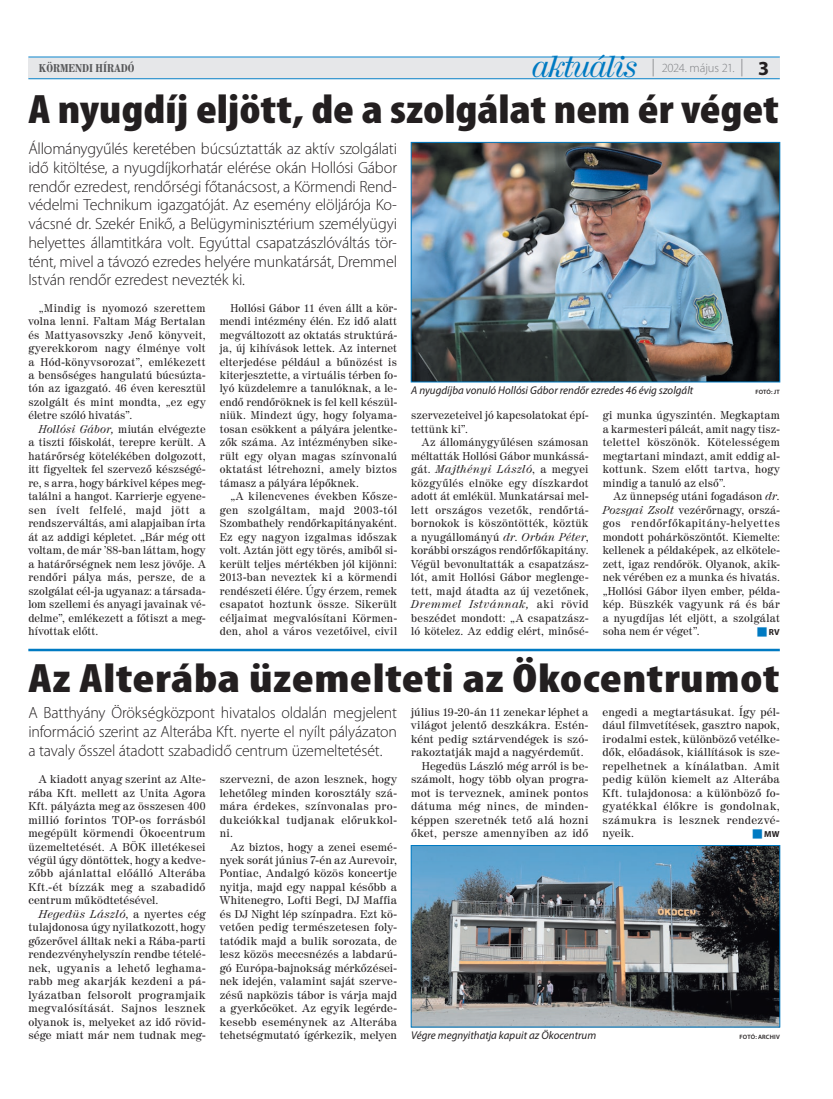
<style>
.page{position:relative;width:833px;height:1099px;background:#fff}
.page>*{position:absolute;margin:0;border:0;box-sizing:border-box;transform-origin:0 0}
.t1{font:900 condensed 41.25px "Myriad Pro";color:#231f20;scale:1.14 1}
.t2{font:900 condensed 41.25px "Myriad Pro";color:#231f20;scale:1.21 1}
.t3{font:300 16.25px/18.8px "Myriad Pro";letter-spacing:-.01em;color:#231f20;text-align:justify}
.t4{font:300 12.5px "Myriad Pro";letter-spacing:-.015em;color:#808285}
.t5{font:11.25px/13.5px "Century 725 PFL";letter-spacing:.02em;color:#231f20;text-align:justify}
.t6{font:italic 11.25px "Myriad Pro";letter-spacing:.005em;color:#231f20}
.t7{font:700 11.25px "Century 725 Cn PFL";color:#57585a}
.t8{font:700 8.75px "Myriad Pro";color:#231f20}
.t9{font:600 6.25px "Myriad Pro";letter-spacing:.02em;color:#231f20}
.s1{font-family:"Century 725 PFL";font-weight:400;font-style:italic;font-size:30px;color:#007ac2}
.s2{font-size:17.5px}
.s3{font-weight:700;font-size:20px;color:#231f20}
.s4{font-style:italic}
.s5{color:#007ac2}
</style>
<div class="page">
<div style="left:28px;top:58px;width:752px;height:20px;background:#e6e7e9"></div>
<hr style="left:28px;top:78px;width:752px;height:1px;background:#007ac2">
<hr style="left:28px;top:57px;width:752px;height:1px;background:#007ac2">
<img style="left:413px;top:847px;width:365px;height:178px">
<div style="left:411px;top:845px;width:369px;height:182px;border:1px solid #007ac2"></div>
<img style="left:413px;top:144px;width:365px;height:236px">
<div style="left:411px;top:142px;width:369px;height:240px;border:1px solid #007ac2"></div>
<hr style="left:28px;top:648px;width:752px;height:3px;background:#007ac2">
<p class="t7" style="left:39px;top:61px;width:97px">KÖRMENDI HÍRADÓ</p>
<p class="t4" style="left:532px;top:61px;width:238px"><span class="s1">aktuális</span> <span class="s2">|</span> 2024. május 21. <span class="s2">|</span> <span class="s3">3</span></p>
<h1 class="t1" style="left:28px;top:86px;width:660px">A nyugdíj eljött, de a szolgálat nem ér véget</h1>
<p class="t3" style="left:28px;top:139px;width:370px">Állománygyűlés keretében búcsúztatták az aktív szolgálati idő kitöltése, a nyugdíjkorhatár elérése okán Hollósi Gábor rendőr ezredest, rendőrségi főtanácsost, a Körmendi Rend&shy;védelmi Technikum igazgatóját. Az esemény elöljárója Ko&shy;vácsné dr. Szekér Enikő, a Belügyminisztérium személyügyi helyettes államtitkára volt. Egyúttal csapatzászlóváltás tör&shy;tént, mivel a távozó ezredes helyére munkatársát, Dremmel István rendőr ezredest nevezték ki.</p>
<p class="t5" style="left:28px;top:301px;width:179px;text-indent:11px">„Mindig is nyomozó szerettem volna lenni. Faltam Mág Bertalan és Mattyasovszky Jenő könyveit, gyerekkorom nagy élménye volt a Hód-könyvsorozat”, emlékezett a bensőséges hangulatú búcsúzta&shy;tón az igazgató. 46 éven keresztül szolgált és mint mondta, „ez egy életre szóló hivatás”.</p>
<p class="t5" style="left:28px;top:422px;width:179px;text-indent:11px"><span class="s4">Hollósi Gábor,</span> miután elvégezte a tiszti főiskolát, terepre került. A határőrség kötelékében dolgozott, itt figyeltek fel szervező készségé&shy;re, s arra, hogy bárkivel képes meg&shy;találni a hangot. Karrierje egyene&shy;sen ívelt felfelé, majd jött a rendszerváltás, ami alapjaiban írta át az addigi képletet. „Bár még ott voltam, de már ’88-ban láttam, hogy a határőrségnek nem lesz jövője. A rendőri pálya más, persze, de a szolgálat cél-ja ugyanaz: a társada&shy;lom szellemi és anyagi javainak vé&shy;delme”, emlékezett a főtiszt a meg&shy;hívottak előtt.</p>
<p class="t5" style="left:220px;top:301px;width:179px;text-indent:11px">Hollósi Gábor 11 éven állt a kör&shy;mendi intézmény élén. Ez idő alatt megváltozott az oktatás struktúrá&shy;ja, új kihívások lettek. Az internet elterjedése például a bűnözést is kiterjesztette, a virtuális térben fo&shy;lyó küzdelemre a tanulóknak, a le&shy;endő rendőröknek is fel kell készül&shy;niük. Mindezt úgy, hogy folyama&shy;tosan csökkent a pályára jelentke&shy;zők száma. Az intézményben sike&shy;rült egy olyan magas színvonalú oktatást létrehozni, amely biztos támasz a pályára lépőknek.</p>
<p class="t5" style="left:220px;top:489px;width:179px;text-indent:11px">„A kilencvenes években Kősze&shy;gen szolgáltam, majd 2003-tól Szombathely rendőrkapitányaként.<br>Ez egy nagyon izgalmas időszak volt. Aztán jött egy törés, amiből si&shy;került teljes mértékben jól kijönni:<br>2013-ban neveztek ki a körmendi rendészeti élére. Úgy érzem, remek csapatot hoztunk össze. Sikerült céljaimat megvalósítani Körmen&shy;den, ahol a város vezetőivel, civil</p>
<p class="t6" style="left:411px;top:383px;width:283px">A nyugdíjba vonuló Hollósi Gábor rendőr ezredes 46 évig szolgált</p>
<p class="t9" style="left:755px;top:389px;width:26px">FOTÓ: JT</p>
<p class="t5" style="left:411px;top:408px;width:179px">szervezeteivel jó kapcsolatokat épí&shy;tettünk ki”.</p>
<p class="t5" style="left:411px;top:435px;width:179px;text-indent:11px">Az állománygyűlésen számosan méltatták Hollósi Gábor munkássá&shy;gát. <span class="s4">Majthényi László</span>, a megyei közgyűlés elnöke egy díszkardot adott át emlékül. Munkatársai mel&shy;lett országos vezetők, rendőrtá&shy;bornokok is köszöntötték, köztük a nyugállományú <span class="s4">dr. Orbán Péter</span>, korábbi országos rendőrfőkapitány.<br>Végül bevonultatták a csapatzász&shy;lót, amit Hollósi Gábor meglenge&shy;tett, majd átadta az új vezetőnek, <span class="s4">Dremmel Istvánnak,</span> aki rövid beszédet mondott: „A csapatzász&shy;ló kötelez. Az eddig elért, minősé-</p>
<p class="t5" style="left:602px;top:408px;width:179px">gi munka úgyszintén. Megkaptam a karmesteri pálcát, amit nagy tisz&shy;telettel köszönök. Kötelességem megtartani mindazt, amit eddig al&shy;kottunk. Szem előtt tartva, hogy mindig a tanuló az első”.</p>
<p class="t5" style="left:602px;top:489px;width:179px;text-indent:11px">Az ünnepség utáni fogadáson <span class="s4">dr.<br>Pozsgai Zsolt</span> vezérőrnagy, orszá&shy;gos rendőrfőkapitány-helyettes mondott pohárköszöntőt. Kiemelte: kellenek a példaképek, az elkötele&shy;zett, igaz rendőrök. Olyanok, akik&shy;nek vérében ez a munka és hivatás. „Hollósi Gábor ilyen ember, példa&shy;kép. Büszkék vagyunk rá és bár a nyugdíjas lét eljött, a szolgálat soha nem ér véget”.</p>
<p class="t8" style="left:757px;top:626px;width:24px"><span class="s5">■</span>RV</p>
<h1 class="t2" style="left:28px;top:655px;width:622px">Az Alterába üzemelteti az Ökocentrumot</h1>
<h2 class="t3" style="left:28px;top:703px;width:370px">A Batthyány Örökségközpont hivatalos oldalán megjelent információ szerint az Alterába Kft. nyerte el nyílt pályázaton a tavaly ősszel átadott szabadidő centrum üzemeltetését.</h2>
<p class="t5" style="left:28px;top:772px;width:179px;text-indent:11px">A kiadott anyag szerint az Alte&shy;rába Kft. mellett az Unita Agora Kft. pályázta meg az összesen 400 millió forintos TOP-os forrásból megépült körmendi Ökocentrum üzemeltetését. A BÖK illetékesei végül úgy döntöttek, hogy a kedve&shy;zőbb ajánlattal előálló Alterába Kft.-ét bízzák meg a szabadidő centrum működtetésével.</p>
<p class="t5" style="left:28px;top:907px;width:179px;text-indent:11px"><span class="s4">Hegedüs László</span>, a nyertes cég tulajdonosa úgy nyilatkozott, hogy gőzerővel álltak neki a Rába-parti rendezvényhelyszín rendbe tételé&shy;nek, ugyanis a lehető leghama&shy;rabb meg akarják kezdeni a pá&shy;lyázatban felsorolt programjaik megvalósítását. Sajnos lesznek olyanok is, melyeket az idő rövid&shy;sége miatt már nem tudnak meg-</p>
<p class="t5" style="left:220px;top:772px;width:179px">szervezni, de azon lesznek, hogy lehetőleg minden korosztály szá&shy;mára érdekes, színvonalas pro&shy;dukciókkal tudjanak előrukkol&shy;ni.</p>
<p class="t5" style="left:220px;top:839px;width:179px;text-indent:11px">Az biztos, hogy a zenei esemé&shy;nyek sorát június 7-én az Aurevoir, Pontiac, Andalgó közös koncertje nyitja, majd egy nappal később a Whitenegro, Lofti Begi, DJ Maffia és DJ Night lép színpadra. Ezt kö&shy;vetően pedig természetesen foly&shy;tatódik majd a bulik sorozata, de lesz közös meccsnézés a labdarú&shy;gó Európa-bajnokság mérkőzései&shy;nek idején, valamint saját szerve&shy;zésű napközis tábor is várja majd a gyerkőcöket. Az egyik legérde&shy;kesebb eseménynek az Alterába tehetségmutató ígérkezik, melyen</p>
<p class="t5" style="left:411px;top:705px;width:179px">július 19-20-án 11 zenekar léphet a</p>
<p class="t5" style="left:411px;top:718px;width:179px">világot jelentő deszkákra. Estén-</p>
<p class="t5" style="left:411px;top:731px;width:179px">ként pedig sztárvendégek is szó-</p>
<p class="t5" style="left:411px;top:745px;width:174px">rakoztatják majd a nagyérdeműt.</p>
<p class="t5" style="left:422px;top:758px;width:168px">Hegedüs László még arról is be-</p>
<p class="t5" style="left:411px;top:772px;width:179px">számolt, hogy több olyan progra-</p>
<p class="t5" style="left:411px;top:785px;width:179px">mot is terveznek, aminek pontos</p>
<p class="t5" style="left:411px;top:799px;width:178px">dátuma még nincs, de minden-</p>
<p class="t5" style="left:411px;top:812px;width:179px">képpen szeretnék tető alá hozni</p>
<p class="t5" style="left:411px;top:826px;width:179px">őket, persze amennyiben az idő</p>
<p class="t5" style="left:602px;top:705px;width:179px">engedi a megtartásukat. Így pél&shy;dául filmvetítések, gasztro napok, irodalmi estek, különböző vetélke&shy;dők, előadások, kiállítások is sze&shy;repelhetnek a kínálatban. Amit pedig külön kiemelt az Alterába Kft. tulajdonosa: a különböző fo&shy;gyatékkal élőkre is gondolnak, számukra is lesznek rendezvé&shy;nyeik.</p>
<p class="t8" style="left:752px;top:828px;width:29px"><span class="s5">■</span>MW</p>
<p class="t6" style="left:411px;top:1028px;width:187px">Végre megnyithatja kapuit az Ökocentrum</p>
<p class="t9" style="left:739px;top:1033px;width:42px">FOTÓ: ARCHIV</p>
</div>
